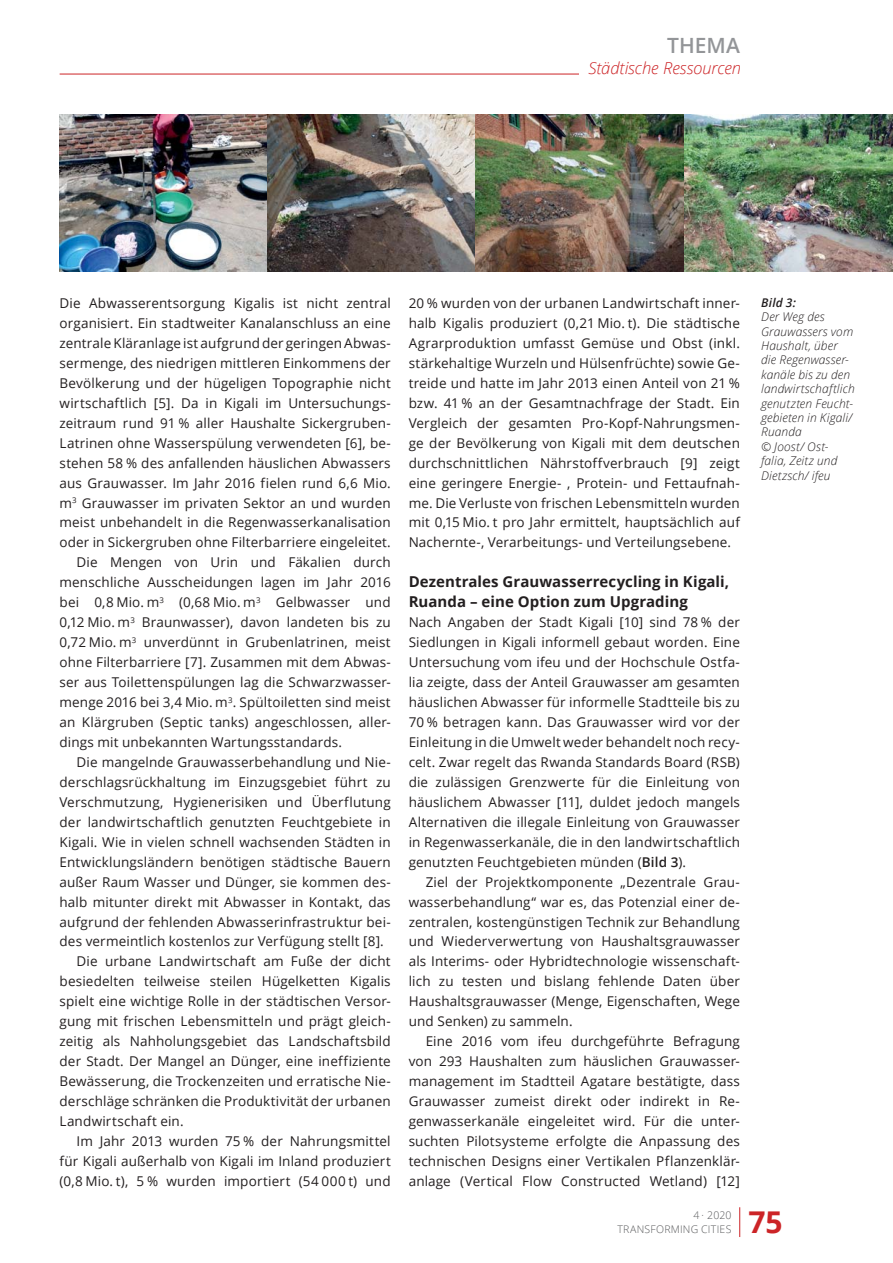
<style>
.page{position:relative;width:893px;height:1263px;background:#fff}
.page>*{position:absolute;margin:0;border:0;box-sizing:border-box;transform-origin:0 0}
.t1{font:700 30px "Open Sans";color:#cc2427}
.t2{font:600 21px "Open Sans";color:#939598}
.t3{font:italic 300 16.5px "Open Sans";color:#cc2427}
.t4{font:700 15px/20px "Open Sans";color:#231f20}
.t5{font:13.5px/20px "Open Sans";letter-spacing:.01em;color:#231f20;text-align:justify}
.t6{font:italic 300 12px/14.4px "Open Sans";letter-spacing:.01em;color:#231f20}
.t7{font:italic 600 12px "Open Sans";color:#231f20}
.t8{font:300 10.5px/13.5px "Open Sans";letter-spacing:.02em;color:#58595b;text-align:right}
.s1{font-weight:600}
</style>
<div class="page">
<hr style="left:739px;top:1207px;width:1px;height:30px;background:#cc2427">
<hr style="left:60px;top:74px;width:680px;height:1px;background:#cc2427">
<div style="left:580px;top:53px;width:161px;height:25px;background:#fff"></div>
<img style="left:60px;top:115px;width:833px;height:156px">
<h2 class="t2" style="left:667px;top:31px;width:74px">THEMA</h2>
<p class="t3" style="left:588px;top:57px;width:154px">Städtische Ressourcen</p>
<p class="t5" style="left:60px;top:293px;width:333px">Die Abwasserentsorgung Kigalis ist nicht zentral</p>
<p class="t5" style="left:60px;top:313px;width:333px">orga nisiert. Ein stadtweiter Kanalanschluss an eine</p>
<p class="t5" style="left:60px;top:333px;width:333px">zentrale Kläranlage ist aufgrund der geringen Abwas-</p>
<p class="t5" style="left:60px;top:353px;width:333px">sermenge, des niedrigen mittleren Einkommens der</p>
<p class="t5" style="left:60px;top:373px;width:333px">Bevölkerung und der hügeligen Topographie nicht</p>
<p class="t5" style="left:60px;top:393px;width:333px">wirtschaftlich [5]. Da in Kigali im Untersuchungs-</p>
<p class="t5" style="left:60px;top:412px;width:333px">zeitraum rund 91 % aller Haushalte Sickergruben-</p>
<p class="t5" style="left:60px;top:432px;width:333px">Latrinen ohne Wasserspülung verwendeten [6], be-</p>
<p class="t5" style="left:60px;top:452px;width:333px">stehen 58 % des anfallenden häuslichen Abwassers</p>
<p class="t5" style="left:60px;top:472px;width:333px">aus Grauwasser. Im Jahr 2016 fielen rund 6,6 Mio.</p>
<p class="t5" style="left:60px;top:492px;width:333px">m<sup>3</sup> Grauwasser im privaten Sektor an und wurden</p>
<p class="t5" style="left:60px;top:512px;width:333px">meist unbehandelt in die Regenwasserkanalisation</p>
<p class="t5" style="left:60px;top:532px;width:333px">oder in Sickergruben ohne Filterbarriere eingeleitet.</p>
<p class="t5" style="left:77px;top:552px;width:316px">Die Mengen von Urin und Fäkalien durch</p>
<p class="t5" style="left:60px;top:572px;width:333px">mensch liche Ausscheidungen lagen im Jahr 2016</p>
<p class="t5" style="left:60px;top:592px;width:333px">bei 0,8 Mio. m<sup>3</sup> (0,68 Mio. m<sup>3</sup> Gelbwasser und</p>
<p class="t5" style="left:60px;top:612px;width:333px">0,12 Mio. m<sup>3</sup> Braunwasser), davon landeten bis zu</p>
<p class="t5" style="left:60px;top:632px;width:333px">0,72 Mio. m<sup>3</sup> unverdünnt in Grubenlatrinen, meist</p>
<p class="t5" style="left:60px;top:652px;width:333px">ohne Filterbarriere [7]. Zusammen mit dem Abwas-</p>
<p class="t5" style="left:60px;top:672px;width:333px">ser aus Toilettenspülungen lag die Schwarzwasser-</p>
<p class="t5" style="left:60px;top:692px;width:333px">menge 2016 bei 3,4 Mio. m<sup>3</sup>. Spültoiletten sind meist</p>
<p class="t5" style="left:60px;top:712px;width:333px">an Klärgruben (Septic tanks) angeschlossen, aller-</p>
<p class="t5" style="left:60px;top:732px;width:284px">dings mit unbekannten Wartungsstandards.</p>
<p class="t5" style="left:77px;top:752px;width:316px">Die mangelnde Grauwasserbehandlung und Nie-</p>
<p class="t5" style="left:60px;top:772px;width:333px">derschlagsrückhaltung im Einzugsgebiet führt zu</p>
<p class="t5" style="left:60px;top:792px;width:333px">Verschmutzung, Hygienerisiken und Überflutung</p>
<p class="t5" style="left:60px;top:811px;width:333px">der landwirtschaftlich genutzten Feuchtgebiete in</p>
<p class="t5" style="left:60px;top:831px;width:333px">Kigali. Wie in vielen schnell wachsenden Städten in</p>
<p class="t5" style="left:60px;top:851px;width:333px">Entwicklungsländern benötigen städtische Bauern</p>
<p class="t5" style="left:60px;top:871px;width:333px">außer Raum Wasser und Dünger, sie kommen des-</p>
<p class="t5" style="left:60px;top:891px;width:333px">halb mitunter direkt mit Abwasser in Kontakt, das</p>
<p class="t5" style="left:60px;top:911px;width:333px">aufgrund der fehlenden Abwasserinfrastruktur bei-</p>
<p class="t5" style="left:60px;top:931px;width:326px">des vermeintlich kostenlos zur Verfügung stellt [8].</p>
<p class="t5" style="left:77px;top:951px;width:316px">Die urbane Landwirtschaft am Fuße der dicht</p>
<p class="t5" style="left:60px;top:971px;width:333px">besiedelten teilweise steilen Hügelketten Kigalis</p>
<p class="t5" style="left:60px;top:991px;width:333px">spielt eine wichtige Rolle in der städtischen Versor-</p>
<p class="t5" style="left:60px;top:1011px;width:333px">gung mit frischen Lebensmitteln und prägt gleich-</p>
<p class="t5" style="left:60px;top:1031px;width:333px">zeitig als Nahholungsgebiet das Landschaftsbild</p>
<p class="t5" style="left:60px;top:1051px;width:333px">der Stadt. Der Mangel an Dünger, eine ineffiziente</p>
<p class="t5" style="left:60px;top:1071px;width:333px">Bewässerung, die Trockenzeiten und erratische Nie-</p>
<p class="t5" style="left:60px;top:1091px;width:333px">derschläge schränken die Produktivität der urbanen</p>
<p class="t5" style="left:60px;top:1111px;width:126px">Landwirtschaft ein.</p>
<p class="t5" style="left:77px;top:1131px;width:316px">Im Jahr 2013 wurden 75 % der Nahrungsmittel</p>
<p class="t5" style="left:60px;top:1151px;width:333px">für Kigali außerhalb von Kigali im Inland produziert</p>
<p class="t5" style="left:60px;top:1171px;width:333px">(0,8 Mio. t), 5 % wurden importiert (54 000 t) und</p>
<p class="t5" style="left:409px;top:293px;width:333px">20 % wurden von der urbanen Landwirtschaft inner&shy;halb Kigalis produziert (0,21 Mio. t). Die städtische Agrarproduktion umfasst Gemüse und Obst (inkl. stärkehaltige Wurzeln und Hülsenfrüchte) sowie Ge&shy;treide und hatte im Jahr 2013 einen Anteil von 21 % bzw. 41 % an der Gesamtnachfrage der Stadt. Ein Vergleich der gesamten Pro-Kopf-Nahrungsmen&shy;ge der Bevölkerung von Kigali mit dem deutschen durchschnittlichen Nährstoffverbrauch [9] zeigt eine geringere Energie- , Protein- und Fettaufnah&shy;me. Die Verluste von frischen Lebensmitteln wurden mit 0,15 Mio. t pro Jahr ermittelt, hauptsächlich auf Nachernte-, Verarbeitungs- und Verteilungsebene.</p>
<p class="t4" style="left:409px;top:571px;width:322px">Dezentrales Grauwasserrecycling in Kigali,<br>Ruanda – eine Option zum Upgrading</p>
<p class="t5" style="left:409px;top:612px;width:333px">Nach Angaben der Stadt Kigali [10] sind 78 % der Siedlungen in Kigali informell gebaut worden. Eine Untersuchung vom ifeu und der Hochschule Ostfa&shy;lia zeigte, dass der Anteil Grauwasser am gesamten häuslichen Abwasser für informelle Stadtteile bis zu 70 % betragen kann. Das Grauwasser wird vor der Einleitung in die Umwelt weder behandelt noch recy&shy;celt. Zwar regelt das Rwanda Standards Board (RSB) die zulässigen Grenzwerte für die Einleitung von häuslichem Abwasser [11], duldet jedoch mangels Alternativen die illegale Einleitung von Grauwasser in Regenwasserkanäle, die in den landwirtschaftlich genutzten Feuchtgebieten münden (<span class="s1">Bild 3</span>).</p>
<p class="t5" style="left:409px;top:871px;width:333px;text-indent:17px">Ziel der Projektkomponente „Dezentrale Grau&shy;wasserbehandlung“ war es, das Potenzial einer de&shy;zentralen, kostengünstigen Technik zur Behandlung und Wiederverwertung von Haushaltsgrauwasser als Interims- oder Hybridtechnologie wissenschaft&shy;lich zu testen und bislang fehlende Daten über Haushaltsgrauwasser (Menge, Eigenschaften, Wege und Senken) zu sammeln.</p>
<p class="t5" style="left:409px;top:1031px;width:333px;text-indent:17px">Eine 2016 vom ifeu durchgeführte Befragung von 293 Haushalten zum häuslichen Grauwasser&shy;management im Stadtteil Agatare bestätigte, dass Grauwasser zumeist direkt oder indirekt in Re&shy;genwasserkanäle eingeleitet wird. Für die unter&shy;suchten Pilotsysteme erfolgte die Anpassung des technischen Designs einer Vertikalen Pflanzenklär&shy;anlage (Vertical Flow Constructed Wetland) [12]</p>
<p class="t7" style="left:761px;top:294px;width:36px">Bild 3:</p>
<p class="t6" style="left:761px;top:309px;width:95px">Der Weg des<br>Grauwassers vom<br>Haushalt, über die Regenwasser&shy;kanäle bis zu den landwirtschaftlich genutzten Feucht&shy;gebieten in Kigali/<br>Ruanda<br>© Joost/ Ost&shy;falia, Zeitz und<br>Dietzsch/ ifeu</p>
<p class="t8" style="left:617px;top:1208px;width:116px">4 · 2020<br>TRANSFORMING CITIES</p>
<h1 class="t1" style="left:748px;top:1201px;width:36px">75</h1>
</div>
